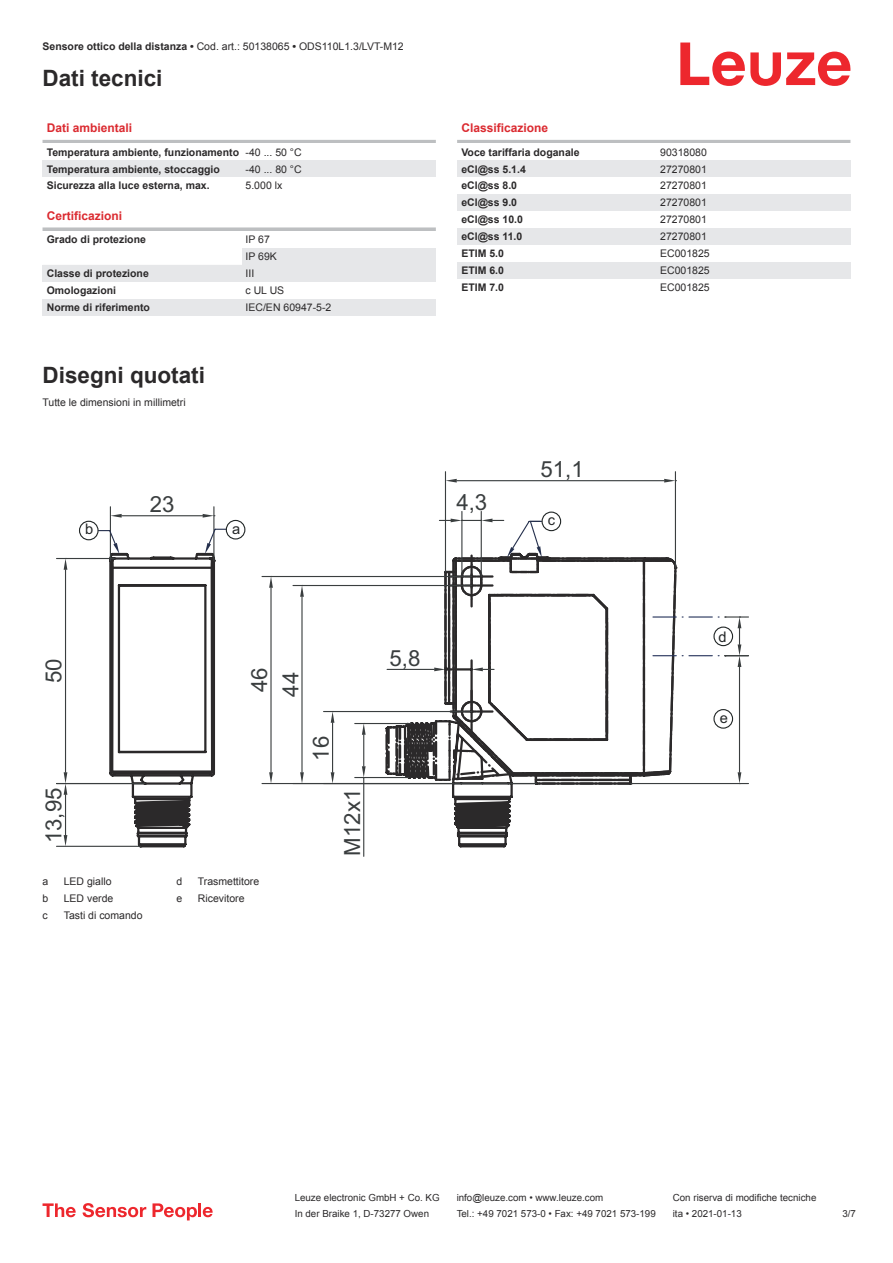
<style>
.page{position:relative;width:893px;height:1263px;background:#fff}
.page>*{position:absolute;margin:0;border:0;box-sizing:border-box;transform-origin:0 0}
.t1{font:700 22.5px "Arial";color:#2b292a}
.t2{font:22.2px/31.3px "Arial";color:#3a3e3f}
.t3{font:14.7px "Arial";color:#232627}
.t4{font:700 12px "Arial";color:#db2a30}
.t5{font:10.5px/17px "Arial";color:#2b292a}
.t6{font:700 10.5px/17px "Arial";color:#2b292a}
.t7{font:9.75px "Arial";color:#2b292a}
.s1{font-weight:700}
.s2{font-weight:400}
</style>
<div class="page">
<svg style="left:680px;top:43px;width:170px;height:43px"></svg>
<hr style="left:43px;top:140px;width:393px;height:3px;background:#bdbfc1">
<div style="left:43px;top:160px;width:199px;height:17px;background:#e6e7e9"></div>
<div style="left:242px;top:160px;width:194px;height:17px;background:#e6e7e9"></div>
<svg style="left:43px;top:227px;width:393px;height:4px;background:#c4c6c8"></svg>
<div style="left:242px;top:248px;width:194px;height:17px;background:#e6e7e9"></div>
<div style="left:43px;top:265px;width:199px;height:17px;background:#e6e7e9"></div>
<div style="left:242px;top:265px;width:194px;height:17px;background:#e6e7e9"></div>
<div style="left:43px;top:299px;width:199px;height:17px;background:#e6e7e9"></div>
<div style="left:242px;top:299px;width:194px;height:17px;background:#e6e7e9"></div>
<hr style="left:457px;top:140px;width:393px;height:3px;background:#bdbfc1">
<div style="left:457px;top:160px;width:200px;height:17px;background:#e6e7e9"></div>
<div style="left:657px;top:160px;width:193px;height:17px;background:#e6e7e9"></div>
<div style="left:457px;top:194px;width:200px;height:17px;background:#e6e7e9"></div>
<div style="left:657px;top:194px;width:193px;height:17px;background:#e6e7e9"></div>
<div style="left:457px;top:228px;width:200px;height:17px;background:#e6e7e9"></div>
<div style="left:657px;top:228px;width:193px;height:17px;background:#e6e7e9"></div>
<div style="left:457px;top:262px;width:200px;height:17px;background:#e6e7e9"></div>
<div style="left:657px;top:262px;width:193px;height:17px;background:#e6e7e9"></div>
<svg style="left:43px;top:1203px;width:33px;height:14px"></svg>
<svg style="left:83px;top:1203px;width:63px;height:14px"></svg>
<svg style="left:153px;top:1203px;width:44px;height:17px"></svg>
<hr style="left:198px;top:1203px;width:3px;height:14px;background:#ed272d">
<svg style="left:203px;top:1207px;width:10px;height:10px"></svg>
<svg style="left:108px;top:552px;width:403px;height:297px"></svg>
<hr style="left:481px;top:511px;width:1px;height:65px;background:#3a3e3f">
<hr style="left:461px;top:511px;width:1px;height:65px;background:#3a3e3f">
<hr style="left:445px;top:472px;width:1px;height:100px;background:#3a3e3f">
<hr style="left:675px;top:472px;width:1px;height:96px;background:#3a3e3f">
<hr style="left:457px;top:480px;width:207px;height:1px;background:#3a3e3f">
<svg style="left:446px;top:479px;width:11px;height:4px"></svg>
<svg style="left:664px;top:479px;width:11px;height:4px"></svg>
<hr style="left:110px;top:507px;width:1px;height:54px;background:#3a3e3f">
<hr style="left:213px;top:507px;width:1px;height:54px;background:#3a3e3f">
<hr style="left:122px;top:515px;width:81px;height:1px;background:#3a3e3f">
<svg style="left:111px;top:514px;width:11px;height:4px"></svg>
<svg style="left:203px;top:514px;width:12px;height:4px"></svg>
<svg style="left:205px;top:528px;width:22px;height:26px"></svg>
<svg style="left:97px;top:529px;width:22px;height:33px"></svg>
<hr style="left:57px;top:846px;width:83px;height:1px;background:#3a3e3f">
<hr style="left:65px;top:795px;width:1px;height:40px;background:#3a3e3f">
<svg style="left:64px;top:835px;width:3px;height:11px"></svg>
<hr style="left:57px;top:783px;width:88px;height:1px;background:#3a3e3f">
<hr style="left:57px;top:558px;width:57px;height:1px;background:#3a3e3f">
<hr style="left:65px;top:570px;width:1px;height:202px;background:#3a3e3f">
<svg style="left:64px;top:772px;width:3px;height:23px"></svg>
<svg style="left:64px;top:559px;width:3px;height:11px"></svg>
<hr style="left:355px;top:777px;width:54px;height:1px;background:#3a3e3f">
<hr style="left:355px;top:723px;width:56px;height:1px;background:#3a3e3f">
<hr style="left:363px;top:735px;width:1px;height:31px;background:#3a3e3f">
<hr style="left:363px;top:777px;width:1px;height:79px;background:#3a3e3f">
<svg style="left:362px;top:766px;width:4px;height:11px"></svg>
<hr style="left:324px;top:711px;width:148px;height:1px;background:#3a3e3f">
<hr style="left:332px;top:723px;width:1px;height:49px;background:#3a3e3f">
<svg style="left:331px;top:772px;width:3px;height:11px"></svg>
<hr style="left:293px;top:585px;width:179px;height:1px;background:#3a3e3f">
<hr style="left:301px;top:597px;width:2px;height:175px;background:#3a3e3f">
<svg style="left:300px;top:772px;width:4px;height:11px"></svg>
<hr style="left:262px;top:783px;width:274px;height:1px;background:#3a3e3f">
<hr style="left:262px;top:576px;width:210px;height:1px;background:#3a3e3f">
<hr style="left:270px;top:588px;width:2px;height:184px;background:#3a3e3f">
<svg style="left:269px;top:772px;width:4px;height:11px"></svg>
<svg style="left:362px;top:724px;width:4px;height:11px"></svg>
<svg style="left:331px;top:712px;width:3px;height:11px"></svg>
<svg style="left:300px;top:586px;width:4px;height:11px"></svg>
<svg style="left:269px;top:577px;width:4px;height:11px"></svg>
<svg style="left:384px;top:519px;width:364px;height:288px"></svg>
<div style="left:226px;top:520px;width:19px;height:19px;border:1px solid #222727;border-radius:50%"></div>
<div style="left:79px;top:521px;width:20px;height:19px;border:1px solid #222727;border-radius:50%"></div>
<div style="left:541px;top:511px;width:20px;height:20px;border:1px solid #222727;border-radius:50%"></div>
<div style="left:713px;top:626px;width:20px;height:20px;border:1px solid #222727;border-radius:50%"></div>
<div style="left:713px;top:709px;width:20px;height:20px;border:1px solid #222727;border-radius:50%"></div>
<p class="t5" style="left:43px;top:39px;width:363px"><span class="s1">Sensore ottico della distanza •</span> Cod. art.: 50138065 <span class="s1">•</span> ODS110L1.3/LVT-M12</p>
<h1 class="t1" style="left:43px;top:70px;width:122px">Dati tecnici</h1>
<p class="t4" style="left:47px;top:123px;width:87px">Dati ambientali</p>
<p class="t6" style="left:47px;top:144px;width:256px">Temperatura ambiente, funzionamento <span class="s2">-40 ... 50 °C<br></span>Temperatura ambiente, stoccaggio</p>
<p class="t5" style="left:246px;top:161px;width:58px">-40 ... 80 °C</p>
<p class="t6" style="left:47px;top:178px;width:164px">Sicurezza alla luce esterna, max.</p>
<p class="t5" style="left:246px;top:178px;width:38px">5.000 lx</p>
<p class="t4" style="left:47px;top:211px;width:77px">Certificazioni</p>
<p class="t6" style="left:47px;top:232px;width:101px">Grado di protezione</p>
<p class="t5" style="left:246px;top:232px;width:33px">IP 67<br>IP 69K</p>
<p class="t6" style="left:47px;top:266px;width:104px">Classe di protezione</p>
<p class="t5" style="left:246px;top:266px;width:10px">III</p>
<p class="t6" style="left:47px;top:283px;width:71px">Omologazioni</p>
<p class="t5" style="left:246px;top:283px;width:40px">c UL US</p>
<p class="t6" style="left:47px;top:300px;width:105px">Norme di riferimento</p>
<p class="t5" style="left:246px;top:300px;width:87px">IEC/EN 60947-5-2</p>
<h1 class="t1" style="left:43px;top:366px;width:164px">Disegni quotati</h1>
<p class="t5" style="left:43px;top:394px;width:145px">Tutte le dimensioni in millimetri</p>
<h2 class="t2" style="left:150px;top:490px;width:26px">23</h2>
<h3 class="t3" style="left:85px;top:524px;width:10px">b</h3>
<h3 class="t3" style="left:232px;top:523px;width:10px">a</h3>
<p class="t4" style="left:461px;top:123px;width:88px">Classificazione</p>
<p class="t6" style="left:461px;top:144px;width:120px">Voce tariffaria doganale</p>
<p class="t5" style="left:660px;top:144px;width:48px">90318080</p>
<p class="t6" style="left:461px;top:161px;width:66px">eCl@ss 5.1.4</p>
<p class="t5" style="left:660px;top:161px;width:48px">27270801</p>
<p class="t6" style="left:461px;top:178px;width:57px">eCl@ss 8.0</p>
<p class="t5" style="left:660px;top:178px;width:48px">27270801</p>
<p class="t6" style="left:461px;top:195px;width:57px">eCl@ss 9.0</p>
<p class="t5" style="left:660px;top:195px;width:48px">27270801</p>
<p class="t6" style="left:461px;top:212px;width:63px">eCl@ss 10.0</p>
<p class="t5" style="left:660px;top:212px;width:48px">27270801</p>
<p class="t6" style="left:461px;top:229px;width:63px">eCl@ss 11.0</p>
<p class="t5" style="left:660px;top:229px;width:48px">27270801</p>
<p class="t6" style="left:461px;top:246px;width:44px">ETIM 5.0</p>
<p class="t5" style="left:660px;top:246px;width:51px">EC001825</p>
<p class="t6" style="left:461px;top:263px;width:44px">ETIM 6.0</p>
<p class="t5" style="left:660px;top:263px;width:51px">EC001825</p>
<p class="t6" style="left:461px;top:280px;width:44px">ETIM 7.0</p>
<p class="t5" style="left:660px;top:280px;width:51px">EC001825</p>
<h2 class="t2" style="left:456px;top:488px;width:32px">4,3</h2>
<h2 class="t2" style="left:540px;top:455px;width:45px">51,1</h2>
<h3 class="t3" style="left:548px;top:515px;width:9px">c</h3>
<h2 class="t2" style="left:40px;top:683px;width:26px;rotate:-90deg">50</h2>
<h2 class="t2" style="left:40px;top:843px;width:57px;rotate:-90deg">13,95</h2>
<p class="t5" style="left:43px;top:874px;width:7px">a</p>
<p class="t5" style="left:64px;top:874px;width:49px">LED giallo</p>
<p class="t5" style="left:43px;top:891px;width:7px">b</p>
<p class="t5" style="left:64px;top:891px;width:51px">LED verde</p>
<p class="t5" style="left:43px;top:908px;width:7px">c</p>
<p class="t5" style="left:64px;top:908px;width:80px">Tasti di comando</p>
<h2 class="t2" style="left:245px;top:697px;width:31px;rotate:-90deg">46<br>44</h2>
<p class="t5" style="left:177px;top:874px;width:7px">d</p>
<p class="t5" style="left:198px;top:874px;width:63px">Trasmettitore</p>
<p class="t5" style="left:177px;top:891px;width:7px">e</p>
<p class="t5" style="left:198px;top:891px;width:48px">Ricevitore</p>
<h2 class="t2" style="left:307px;top:761px;width:26px;rotate:-90deg">16</h2>
<h2 class="t2" style="left:338px;top:856px;width:68px;rotate:-90deg">M12x1</h2>
<h2 class="t2" style="left:390px;top:643px;width:32px">5,8</h2>
<h3 class="t3" style="left:718px;top:631px;width:10px">d</h3>
<h3 class="t3" style="left:720px;top:712px;width:10px">e</h3>
<p class="t7" style="left:295px;top:1194px;width:146px">Leuze electronic GmbH + Co. KG</p>
<p class="t7" style="left:457px;top:1194px;width:148px">info@leuze.com • www.leuze.com</p>
<p class="t7" style="left:673px;top:1194px;width:145px">Con riserva di modifiche tecniche</p>
<p class="t7" style="left:295px;top:1210px;width:136px">In der Braike 1, D-73277 Owen</p>
<p class="t7" style="left:457px;top:1210px;width:201px">Tel.: +49 7021 573-0 • Fax: +49 7021 573-199</p>
<p class="t7" style="left:673px;top:1210px;width:70px">ita • 2021-01-13</p>
<p class="t7" style="left:842px;top:1210px;width:15px">3 /7</p>
</div>
